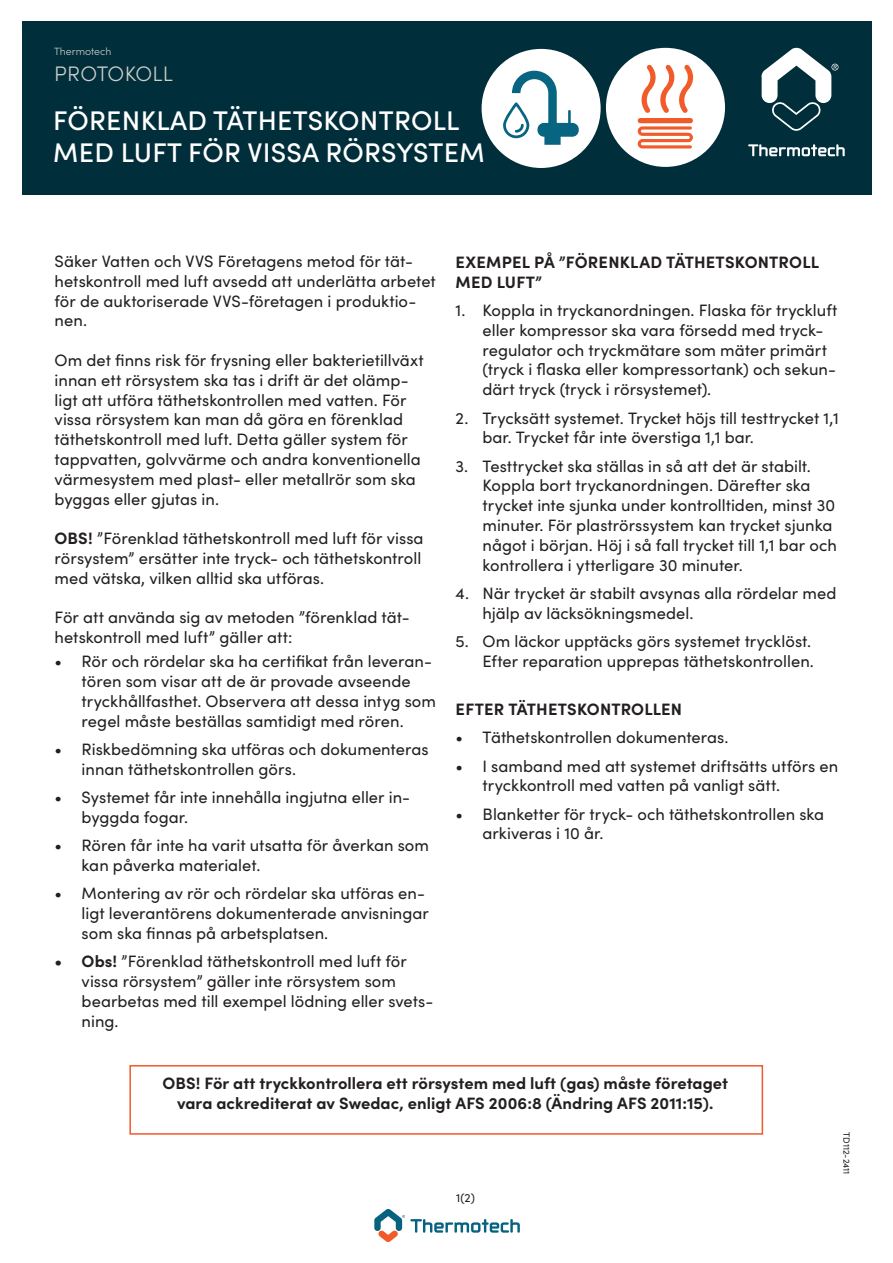
<style>
.page{position:relative;width:893px;height:1263px;background:#fff}
.page>*{position:absolute;margin:0;border:0;box-sizing:border-box;transform-origin:0 0}
.t1{font:500 27px/32.4px "Sofia Pro";letter-spacing:.01em;color:#fff}
.t2{font:300 21px "Sofia Pro";letter-spacing:.01em;color:#cececb}
.t3{font:16.5px/19.8px "Sofia Pro";color:#231f20}
.t4{font:700 16.5px/19.8px "Sofia Pro";letter-spacing:.005em;color:#231f20}
.t5{font:12px "Sofia Pro";color:#231f20}
.t6{font:300 10.5px "Sofia Pro";color:#cececb}
.t7{font:9px "Sofia Pro";color:#231f20}
.s1{font-weight:700}
</style>
<div class="page">
<div style="left:22px;top:21px;width:850px;height:174px;background:#002e3a"></div>
<svg style="left:748px;top:144px;width:97px;height:12px"></svg>
<svg style="left:761px;top:48px;width:77px;height:83px"></svg>
<div style="left:606px;top:48px;width:119px;height:119px;background:#fff;border-radius:50%"></div>
<svg style="left:641px;top:65px;width:52px;height:48px"></svg>
<svg style="left:638px;top:126px;width:55px;height:22px"></svg>
<div style="left:638px;top:118px;width:55px;height:5px;background:#f15b2a;border-radius:3px"></div>
<svg style="left:374px;top:1209px;width:146px;height:33px"></svg>
<div style="left:482px;top:49px;width:119px;height:119px;background:#fff;border-radius:50%"></div>
<svg style="left:503px;top:71px;width:76px;height:74px"></svg>
<div style="left:129px;top:1065px;width:634px;height:70px;border:2px solid #f15a2a"></div>
<p class="t6" style="left:54px;top:44px;width:59px">Thermotech</p>
<p class="t2" style="left:54px;top:58px;width:120px">PROTOKOLL</p>
<h1 class="t1" style="left:53px;top:103px;width:433px">FÖRENKLAD TÄTHETSKONTROLL<br>MED LUFT FÖR VISSA RÖRSYSTEM</h1>
<p class="t3" style="left:55px;top:250px;width:383px">Säker Vatten och VVS Företagens metod för tät&shy;hetskontroll med luft avsedd att underlätta arbetet för de auktoriserade VVS-företagen i produktio&shy;nen.</p>
<p class="t3" style="left:55px;top:349px;width:371px">Om det finns risk för frysning eller bakterietillväxt innan ett rörsystem ska tas i drift är det olämp&shy;ligt att utföra täthetskontrollen med vatten. För vissa rörsystem kan man då göra en förenklad täthetskontroll med luft. Detta gäller system för tappvatten, golvvärme och andra konventionella värmesystem med plast- eller metallrör som ska byggas eller gjutas in.</p>
<p class="t3" style="left:55px;top:528px;width:370px"><span class="s1">OBS!</span> ”Förenklad täthetskontroll med luft för vissa rörsystem” ersätter inte tryck- och täthetskontroll med vätska, vilken alltid ska utföras.</p>
<p class="t3" style="left:55px;top:607px;width:356px">För att använda sig av metoden ”förenklad tät&shy;hetskontroll med luft” gäller att:</p>
<p class="t3" style="left:82px;top:651px;width:356px;text-indent:-27px">• Rör och rördelar ska ha certifikat från leveran&shy;tören som visar att de är provade avseende tryckhållfasthet. Observera att dessa intyg som regel måste beställas samtidigt med rören.</p>
<p class="t3" style="left:82px;top:738px;width:349px;text-indent:-27px">• Riskbedömning ska utföras och dokumenteras innan täthetskontrollen görs.</p>
<p class="t3" style="left:82px;top:786px;width:330px;text-indent:-27px">• Systemet får inte innehålla ingjutna eller in&shy;byggda fogar.</p>
<p class="t3" style="left:82px;top:835px;width:349px;text-indent:-27px">• Rören får inte ha varit utsatta för åverkan som kan påverka materialet.</p>
<p class="t3" style="left:82px;top:883px;width:349px;text-indent:-27px">• Montering av rör och rördelar ska utföras en&shy;ligt leverantörens dokumenterade anvisningar som ska finnas på arbetsplatsen.</p>
<p class="t3" style="left:82px;top:951px;width:353px;text-indent:-27px"><span class="s1">• Obs!</span> ”Förenklad täthetskontroll med luft för vissa rörsystem” gäller inte rörsystem som bearbetas med till exempel lödning eller svets&shy;ning.</p>
<p class="t4" style="left:456px;top:251px;width:365px">EXEMPEL PÅ ”FÖRENKLAD TÄTHETSKONTROLL<br>MED LUFT”</p>
<p class="t3" style="left:482px;top:299px;width:356px;text-indent:-27px">1. Koppla in tryckanordningen. Flaska för tryckluft eller kompressor ska vara försedd med tryck&shy;regulator och tryckmätare som mäter primärt (tryck i flaska eller kompressortank) och sekun&shy;därt tryck (tryck i rörsystemet).</p>
<p class="t3" style="left:482px;top:407px;width:358px;text-indent:-27px">2. Trycksätt systemet. Trycket höjs till testtrycket 1,1 bar. Trycket får inte överstiga 1,1 bar.</p>
<p class="t3" style="left:482px;top:455px;width:356px;text-indent:-27px">3. Testtrycket ska ställas in så att det är stabilt.<br>Koppla bort tryckanordningen. Därefter ska trycket inte sjunka under kontrolltiden, minst 30 minuter. För plaströrssystem kan trycket sjunka något i början. Höj i så fall trycket till 1,1 bar och kontrollera i ytterligare 30 minuter.</p>
<p class="t3" style="left:482px;top:582px;width:355px;text-indent:-27px">4. När trycket är stabilt avsynas alla rördelar med hjälp av läcksökningsmedel.</p>
<p class="t3" style="left:455px;top:630px;width:360px;text-align:right">5. Om läckor upptäcks görs systemet trycklöst.<br>Efter reparation upprepas täthetskontrollen.</p>
<p class="t4" style="left:456px;top:698px;width:228px">EFTER TÄTHETSKONTROLLEN</p>
<p class="t3" style="left:455px;top:727px;width:275px">• Täthetskontrollen dokumenteras.</p>
<p class="t3" style="left:482px;top:755px;width:357px;text-indent:-27px">• I samband med att systemet driftsätts utförs en tryckkontroll med vatten på vanligt sätt.</p>
<p class="t3" style="left:482px;top:803px;width:343px;text-indent:-27px">• Blanketter för tryck- och täthetskontrollen ska arkiveras i 10 år.</p>
<p class="t4" style="left:162px;top:1072px;width:567px;text-align:center">OBS! För att tryckkontrollera ett rörsystem med luft (gas) måste företaget vara ackrediterat av Swedac, enligt AFS 2006:8 (Ändring AFS 2011:15).</p>
<p class="t5" style="left:456px;top:1189px;width:20px">1(2)</p>
<p class="t7" style="left:853px;top:1132px;width:44px;rotate:90deg">TD112-2411</p>
</div>
